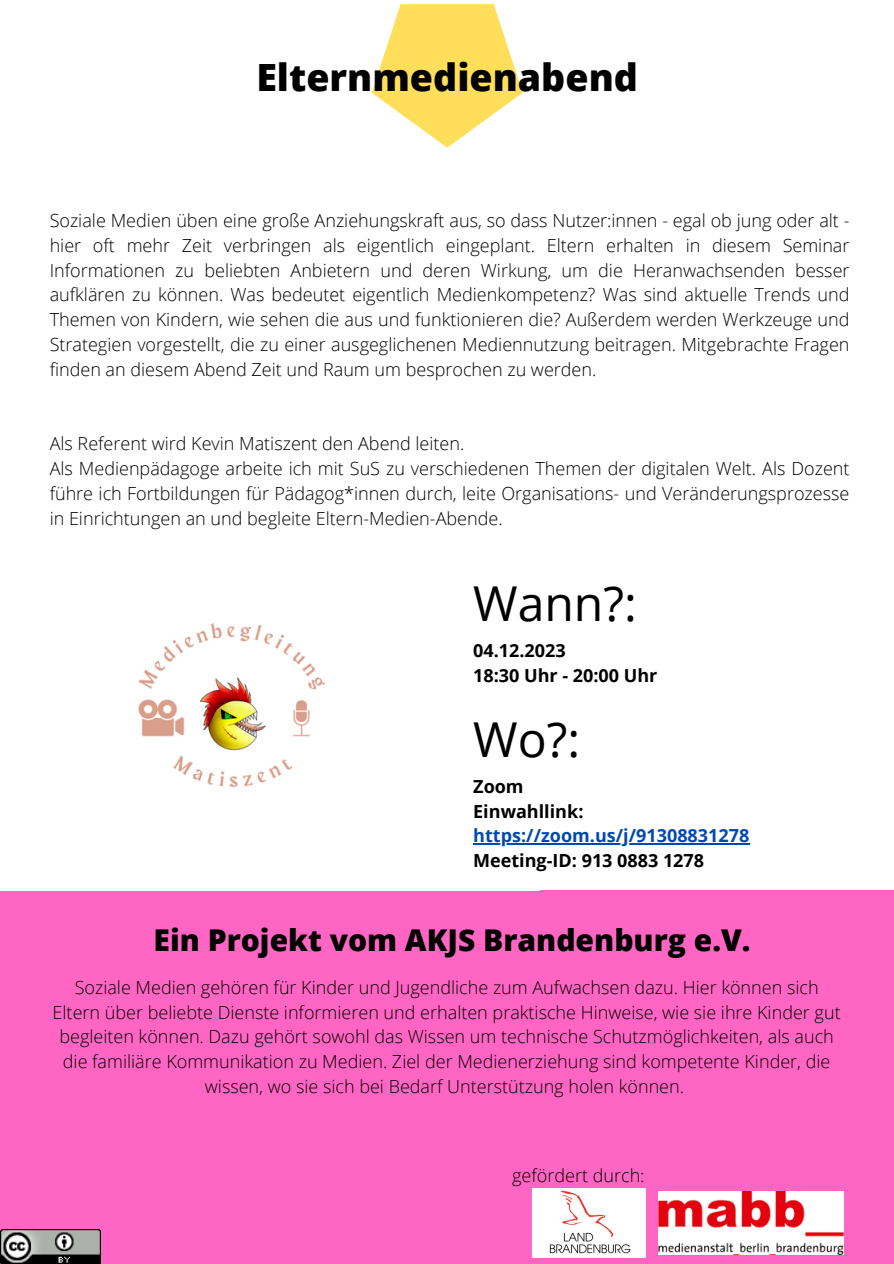
<style>
.page{position:relative;width:894px;height:1264px;background:#fff}
.page>*{position:absolute;margin:0;border:0;box-sizing:border-box;transform-origin:0 0}
.t1{font:48px "Open Sans";color:#000}
.t2{font:800 37.5px "Open Sans";color:#000}
.t3{font:800 30px "Open Sans";color:#000}
.t4{font:300 18px/24.8px "Open Sans";color:#000;text-align:justify}
.t5{font:700 18px "Open Sans";color:#000}
.t6{font:700 18px "Open Sans";color:#004aad}
</style>
<div class="page">
<div style="left:0;top:890px;width:893px;height:373px;background:#ff66c4"></div>
<svg style="left:372px;top:4px;width:150px;height:144px"></svg>
<img style="left:0;top:1229px;width:100px;height:34px">
<img style="left:138px;top:623px;width:402px;height:222px">
<img style="left:658px;top:1191px;width:185px;height:63px">
<img style="left:532px;top:1188px;width:113px;height:69px">
<hr style="left:473px;top:843px;width:276px;height:1px;background:#004aad">
<p class="t2" style="left:256px;top:50px;width:383px">Elternmedienabend</p>
<p class="t4" style="left:50px;top:208px;width:801px">Soziale Medien üben eine große Anziehungskraft aus, so dass Nutzer:innen - egal ob jung oder alt - hier oft mehr Zeit verbringen als eigentlich eingeplant. Eltern erhalten in diesem Seminar Informationen zu beliebten Anbietern und deren Wirkung, um die Heranwachsenden besser aufklären zu können. Was bedeutet eigentlich Medienkompetenz? Was sind aktuelle Trends und Themen von Kindern, wie sehen die aus und funktionieren die? Außerdem werden Werkzeuge und Strategien vorgestellt, die zu einer ausgeglichenen Mediennutzung beitragen. Mitgebrachte Fragen finden an diesem Abend Zeit und Raum um besprochen zu werden.</p>
<p class="t4" style="left:50px;top:431px;width:416px">Als Referent wird Kevin Matiszent den Abend leiten.</p>
<p class="t4" style="left:50px;top:455px;width:801px">Als Medienpädagoge arbeite ich mit SuS zu verschiedenen Themen der digitalen Welt. Als Dozent führe ich Fortbildungen für Pädagog*innen durch, leite Organisations- und Veränderungsprozesse in Einrichtungen an und begleite Eltern-Medien-Abende.</p>
<p class="t1" style="left:473px;top:570px;width:165px">Wann?:</p>
<p class="t5" style="left:473px;top:638px;width:94px">04.12.2023</p>
<p class="t5" style="left:473px;top:663px;width:186px">18:30 Uhr - 20:00 Uhr</p>
<p class="t1" style="left:473px;top:705px;width:108px">Wo?:</p>
<p class="t5" style="left:473px;top:773px;width:52px">Zoom</p>
<p class="t5" style="left:473px;top:798px;width:112px">Einwahllink:</p>
<p class="t6" style="left:473px;top:823px;width:277px">https://zoom.us/j/91308831278</p>
<p class="t5" style="left:473px;top:848px;width:232px">Meeting-ID: 913 0883 1278</p>
<p class="t3" style="left:153px;top:919px;width:598px">Ein Projekt vom AKJS Brandenburg e.V.</p>
<p class="t4" style="left:53px;top:974px;width:789px;text-align:center">Soziale Medien gehören für Kinder und Jugendliche zum Aufwachsen dazu. Hier können sich Eltern über beliebte Dienste informieren und erhalten praktische Hinweise, wie sie ihre Kinder gut begleiten können. Dazu gehört sowohl das Wissen um technische Schutzmöglichkeiten, als auch die familiäre Kommunikation zu Medien. Ziel der Medienerziehung sind kompetente Kinder, die wissen, wo sie sich bei Bedarf Unterstützung holen können.</p>
<p class="t4" style="left:512px;top:1162px;width:134px">gefördert durch:</p>
</div>
